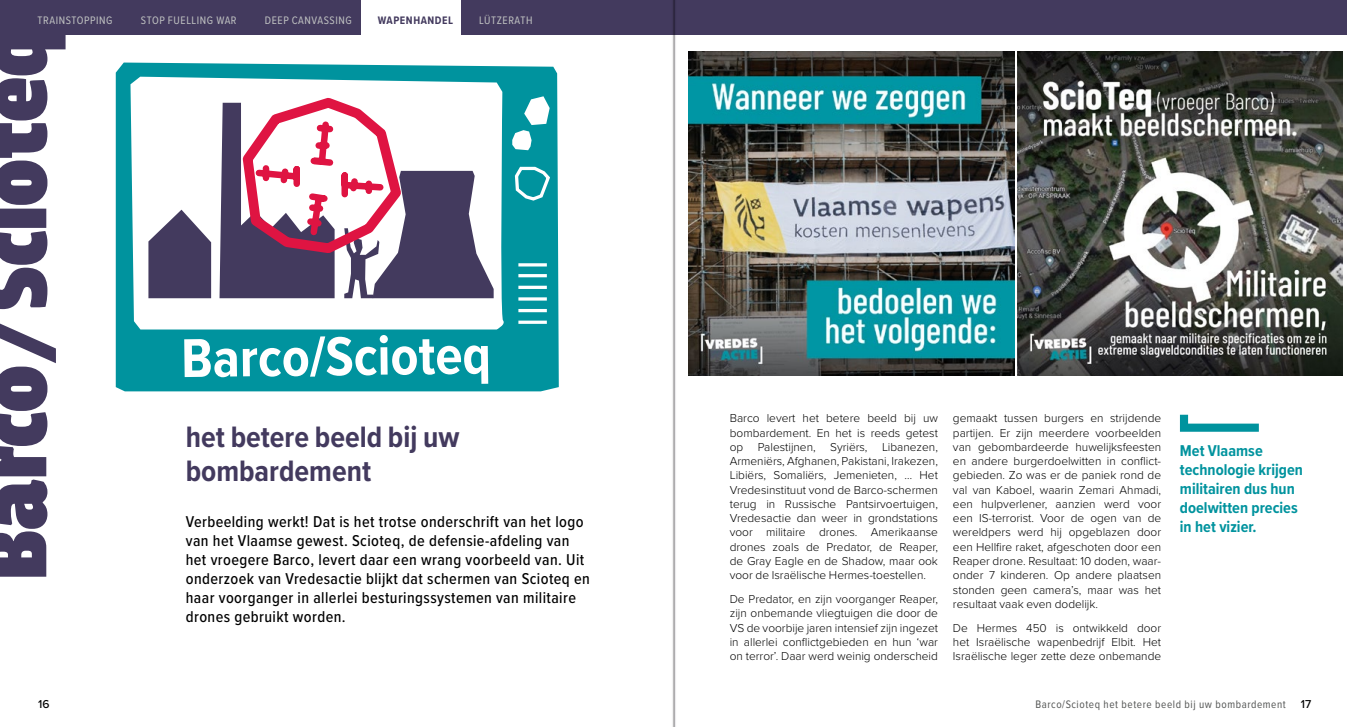
<style>
.page{position:relative;width:1347px;height:727px;background:#fff}
.page>*{position:absolute;margin:0;border:0;box-sizing:border-box;transform-origin:0 0}
.hoofdtitel_dossier{font:900 96.25px "Breakers";color:#433a5e}
.hoofdtitel_dossier-2{font:700 30.62px/33.2px "Proxima Nova Cond";color:#433a5e}
.inleiding_dossier{font:500 16.25px/19px "Proxima Nova Cond";letter-spacing:.025em;color:#000}
.highlight_dossier{font:700 16.25px/19px "Proxima Nova Cond";color:#00939e}
.body_dossier{font:300 11.88px/14.2px "Proxima Nova";color:#000;text-align:justify}
.t1{font:500 11.88px "Proxima Nova";color:#000}
.Header_index{font:11.25px "Proxima Nova Cond";letter-spacing:.05em;color:#bfc1c1}
.footer_2{font:11.25px "Proxima Nova Cond";letter-spacing:.05em;color:#555756}
.Header_index-2{font:700 11.25px "Proxima Nova Cond";letter-spacing:.05em;color:#433a5e}
</style>
<div class="page">
<img style="left:688px;top:51px;width:326px;height:324px">
<img style="left:1017px;top:51px;width:325px;height:324px">
<div style="left:0;top:0;width:1346px;height:34px;background:#433a5e"></div>
<div style="left:361px;top:0;width:99px;height:39px;background:#fff"></div>
<svg style="left:116px;top:62px;width:443px;height:329px;fill:#00939e"></svg>
<svg style="left:148px;top:92px;width:345px;height:206px"></svg>
<svg style="left:512px;top:96px;width:37px;height:54px"></svg>
<svg style="left:184px;top:339px;width:53px;height:38px"></svg>
<svg style="left:243px;top:335px;width:245px;height:49px"></svg>
<svg style="left:513px;top:165px;width:39px;height:37px"></svg>
<hr style="left:518px;top:263px;width:29px;height:3px;background:#fff">
<hr style="left:518px;top:274px;width:29px;height:3px;background:#fff">
<svg style="left:518px;top:285px;width:29px;height:4px"></svg>
<hr style="left:518px;top:309px;width:29px;height:3px;background:#fff">
<hr style="left:518px;top:297px;width:29px;height:3px;background:#fff">
<svg style="left:518px;top:320px;width:29px;height:4px"></svg>
<svg style="left:1179px;top:414px;width:79px;height:17px"></svg>
<svg style="left:663px;top:0;width:21px;height:726px"></svg>
<p class="Header_index" style="left:38px;top:12px;width:77px">TRAINSTOPPING</p>
<p class="Header_index" style="left:141px;top:12px;width:97px">STOP FUELLING WAR</p>
<p class="Header_index" style="left:265px;top:12px;width:88px">DEEP CANVASSING</p>
<p class="Header_index-2" style="left:378px;top:12px;width:77px">WAPENHANDEL</p>
<p class="Header_index" style="left:479px;top:12px;width:55px">LÜTZERATH</p>
<p class="hoofdtitel_dossier" style="left:-41px;top:579px;width:553px;rotate:-90deg">Barco/Scioteq</p>
<p class="hoofdtitel_dossier-2" style="left:186px;top:420px;width:275px">het betere beeld bij uw bombardement</p>
<p class="inleiding_dossier" style="left:186px;top:511px;width:405px">Verbeelding werkt! Dat is het trotse onderschrift van het logo van het Vlaamse gewest. Scioteq, de defensie-afdeling van het vroegere Barco, levert daar een wrang voorbeeld van. Uit onderzoek van Vredesactie blijkt dat schermen van Scioteq en haar voorganger in allerlei besturingssystemen van militaire drones gebruikt worden.</p>
<p class="body_dossier" style="left:729px;top:410px;width:210px">Barco levert het betere beeld bij uw bombardement. En het is reeds getest op Palestijnen, Syriërs, Libanezen, Armeniërs, Afghanen, Pakistani, Irakezen, Libiërs, Somaliërs, Jemenieten, … Het Vredesinstituut vond de Barco-schermen terug in Russische Pantsirvoertuigen, Vredesactie dan weer in grondstations voor militaire drones. Amerikaanse drones zoals de Predator, de Reaper, de Gray Eagle en de Shadow, maar ook voor de Israëlische Hermes-toestellen.</p>
<p class="body_dossier" style="left:729px;top:591px;width:210px">De Predator, en zijn voorganger Reaper, zijn onbemande vliegtuigen die door de VS de voorbije jaren intensief zijn ingezet in allerlei conflictgebieden en hun ‘war on terror’. Daar werd weinig onderscheid</p>
<p class="body_dossier" style="left:953px;top:410px;width:210px">gemaakt tussen burgers en strijdende partijen. Er zijn meerdere voorbeelden van gebombardeerde huwelijksfeesten en andere burgerdoelwitten in conflict&shy;gebieden. Zo was er de paniek rond de val van Kaboel, waarin Zemari Ahmadi, een hulpverlener, aanzien werd voor een IS-terrorist. Voor de ogen van de wereldpers werd hij opgeblazen door een Hellfire raket, afgeschoten door een Reaper drone. Resultaat: 10 doden, waar&shy;onder 7 kinderen. Op andere plaatsen stonden geen camera’s, maar was het resultaat vaak even dodelijk.</p>
<p class="body_dossier" style="left:953px;top:619px;width:210px">De Hermes 450 is ontwikkeld door het Israëlische wapenbedrijf Elbit. Het Israëlische leger zette deze onbemande</p>
<p class="highlight_dossier" style="left:1179px;top:440px;width:124px">Met Vlaamse technologie krijgen militairen dus hun doelwitten precies in het vizier.</p>
<p class="t1" style="left:38px;top:694px;width:13px">16</p>
<p class="t1" style="left:1300px;top:694px;width:12px">17</p>
<p class="footer_2" style="left:1035px;top:695px;width:252px">Barco/Scioteq het betere beeld bij uw bombardement</p>
</div>
